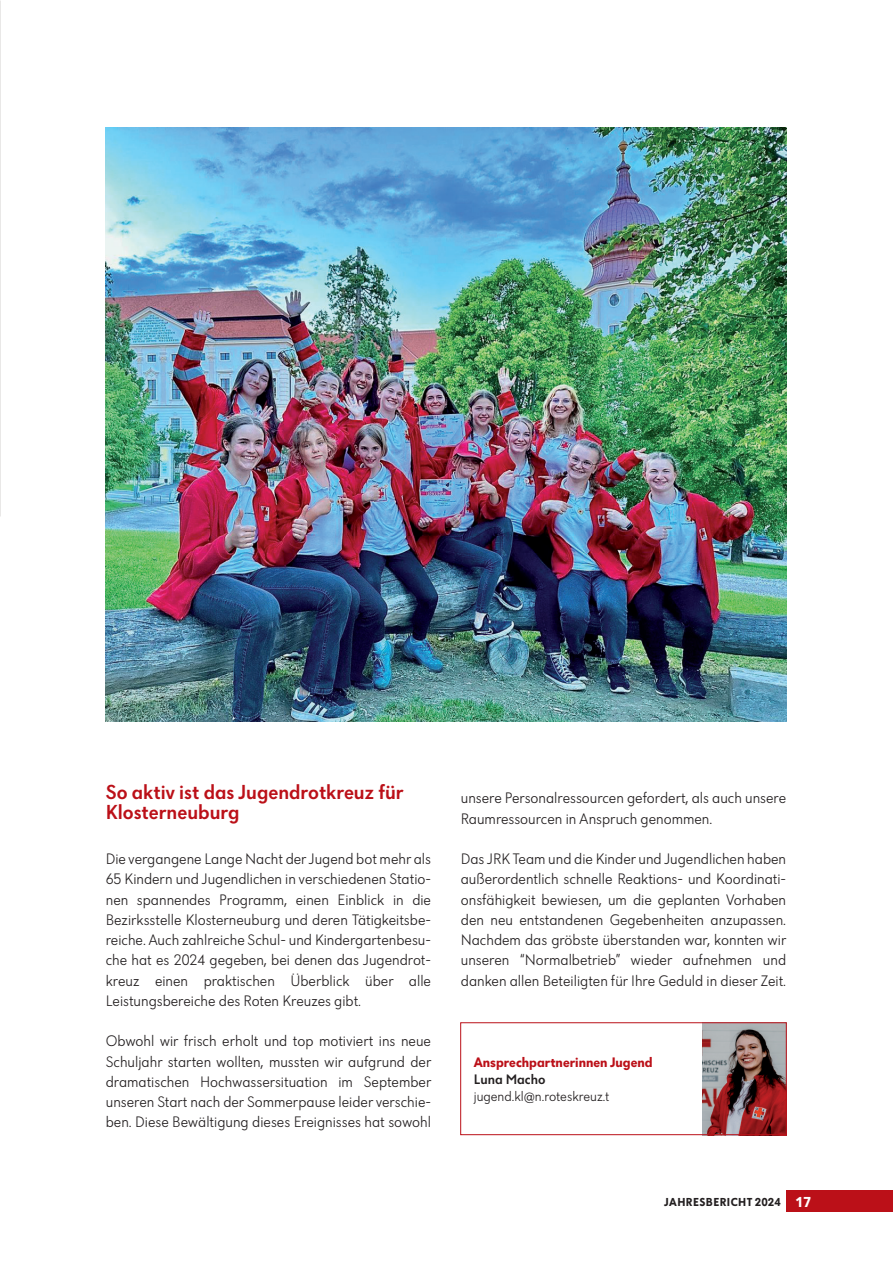
<style>
.page{position:relative;width:893px;height:1263px;background:#fff}
.page>*{position:absolute;margin:0;border:0;box-sizing:border-box;transform-origin:0 0}
.t1{font:500 21px/20.2px "Dunant";color:#bb1018}
.t2{font:300 15.75px/20.2px "Dunant";color:#231f20;text-align:justify}
.t3{font:700 14.25px "Dunant";color:#bb1018}
.t4{font:300 14.25px "Dunant";color:#231f20}
.t5{font:500 14.25px "Dunant";color:#231f20}
.t6{font:700 12px "Dunant";letter-spacing:.035em;color:#231f20}
.s1{font-size:15px;color:#fff}
</style>
<div class="page">
<div style="left:787px;top:1191px;width:106px;height:21px;background:#bb1018"></div>
<img style="left:702px;top:1024px;width:83px;height:109px">
<div style="left:460px;top:1022px;width:327px;height:113px;border:1px solid #bb1018"></div>
<img style="left:106px;top:128px;width:681px;height:594px">
<h1 class="t1" style="left:106px;top:781px;width:299px">So aktiv ist das Jugendrotkreuz für<br>Klosterneuburg</h1>
<p class="t2" style="left:106px;top:849px;width:327px">Die vergangene Lange Nacht der Jugend bot mehr als 65 Kindern und Jugendlichen in verschiedenen Statio&shy;nen spannendes Programm, einen Einblick in die Bezirksstelle Klosterneuburg und deren Tätigkeitsbe&shy;reiche. Auch zahlreiche Schul- und Kindergartenbesu&shy;che hat es 2024 gegeben, bei denen das Jugendrot&shy;kreuz einen praktischen Überblick über alle Leistungsbereiche des Roten Kreuzes gibt.</p>
<p class="t2" style="left:106px;top:1031px;width:327px">Obwohl wir frisch erholt und top motiviert ins neue Schuljahr starten wollten, mussten wir aufgrund der dramatischen Hochwassersituation im September unseren Start nach der Sommerpause leider verschie&shy;ben. Diese Bewältigung dieses Ereignisses hat sowohl</p>
<p class="t2" style="left:461px;top:788px;width:327px">unsere Personalressourcen gefordert, als auch unsere<br>Raumressourcen in Anspruch genommen.</p>
<p class="t2" style="left:461px;top:849px;width:327px">Das JRK Team und die Kinder und Jugendlichen haben außerordentlich schnelle Reaktions- und Koordinati&shy;onsfähigkeit bewiesen, um die geplanten Vorhaben den neu entstandenen Gegebenheiten anzupassen.<br>Nachdem das gröbste überstanden war, konnten wir unseren “Normalbetrieb” wieder aufnehmen und danken allen Beteiligten für Ihre Geduld in dieser Zeit.</p>
<p class="t3" style="left:474px;top:1054px;width:180px">Ansprechpartnerinnen Jugend</p>
<p class="t5" style="left:474px;top:1071px;width:73px">Luna Macho</p>
<p class="t4" style="left:474px;top:1089px;width:137px">jugend.kl@n.roteskreuz.t</p>
<p class="t6" style="left:664px;top:1195px;width:149px">JAHRESBERICHT 2024 <span class="s1">17</span></p>
</div>
